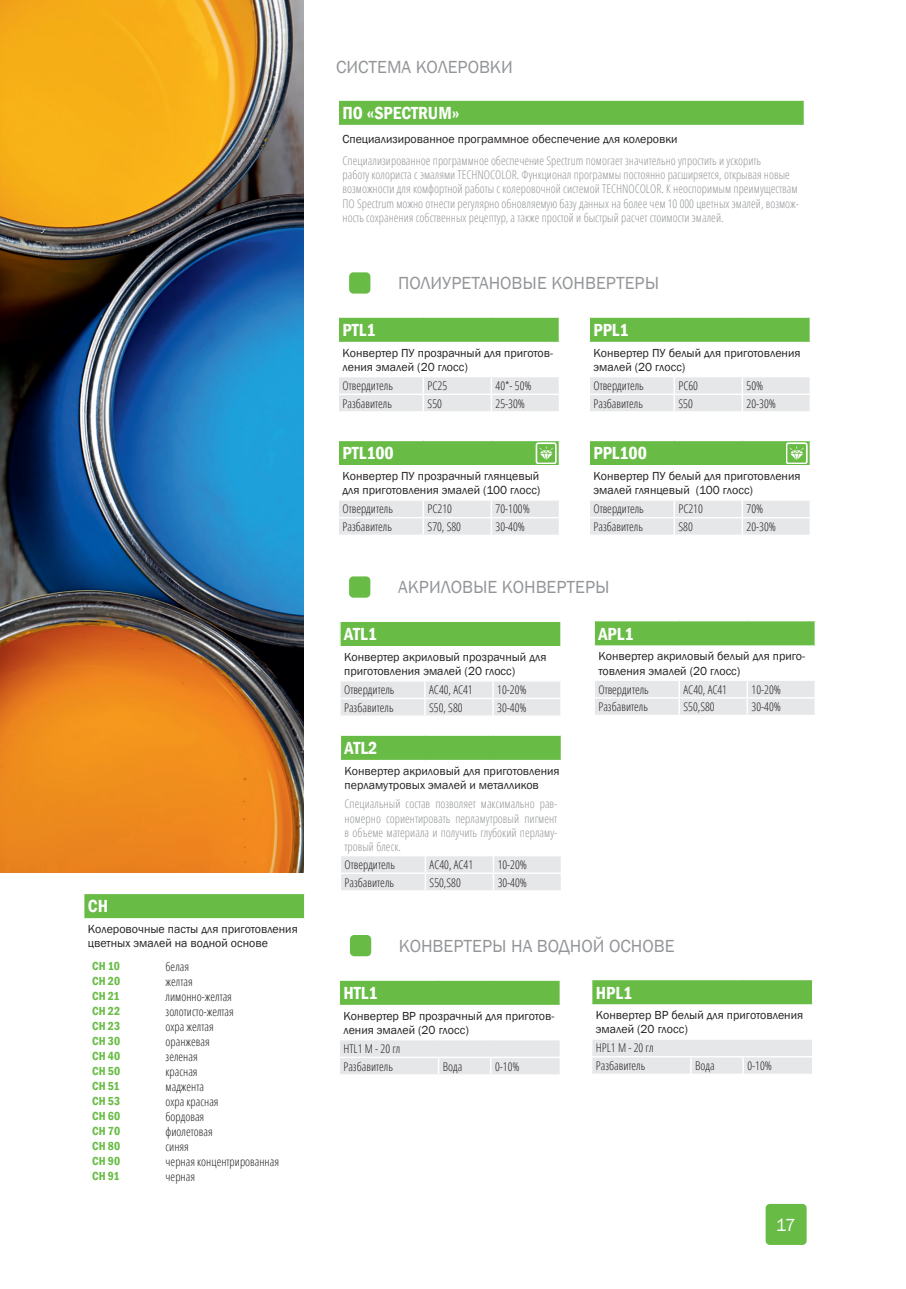
<style>
.page{position:relative;width:906px;height:1289px;background:#fff}
.page>*{position:absolute;margin:0;border:0;box-sizing:border-box;transform-origin:0 0}
.t1{font:18px "Franklin Gothic";color:#939598}
.t2{font:600 condensed 18px "Franklin Gothic";color:#fff}
.t3{font:18px "Franklin Gothic";color:#fff}
.t4{font:12px/14.4px "Franklin Gothic";color:#231f20}
.t5{font:300 condensed 12px/14.4px "Open Sans";color:#939598;text-align:justify}
.t6{font:300 condensed 12px/15px "Open Sans";color:#231f20}
.t7{font:600 condensed 12px/15px "Franklin Gothic";color:#68bc45;text-align:justify}
</style>
<div class="page">
<img style="left:0;top:0;width:303px;height:872px">
<div style="left:338px;top:317px;width:221px;height:25px;background:#68bc45"></div>
<svg style="left:339px;top:377px;width:219px;height:34px;background:#e7e8ea"></svg>
<div style="left:336px;top:315px;width:225px;height:106px;border:2px solid #fff"></div>
<div style="left:589px;top:317px;width:221px;height:25px;background:#68bc45"></div>
<svg style="left:590px;top:377px;width:219px;height:34px;background:#e7e8ea"></svg>
<div style="left:587px;top:315px;width:225px;height:106px;border:2px solid #fff"></div>
<div style="left:338px;top:440px;width:221px;height:26px;background:#68bc45"></div>
<hr style="left:337px;top:465px;width:86px;height:1px;background:#fff">
<hr style="left:423px;top:465px;width:68px;height:1px;background:#fff">
<hr style="left:491px;top:465px;width:69px;height:1px;background:#fff">
<svg style="left:339px;top:501px;width:219px;height:34px;background:#e7e8ea"></svg>
<div style="left:336px;top:438px;width:225px;height:106px;border:2px solid #fff"></div>
<div style="left:589px;top:440px;width:221px;height:26px;background:#68bc45"></div>
<hr style="left:588px;top:465px;width:86px;height:1px;background:#fff">
<hr style="left:674px;top:465px;width:68px;height:1px;background:#fff">
<hr style="left:742px;top:465px;width:69px;height:1px;background:#fff">
<svg style="left:590px;top:501px;width:219px;height:34px;background:#e7e8ea"></svg>
<div style="left:587px;top:438px;width:225px;height:106px;border:2px solid #fff"></div>
<div style="left:340px;top:621px;width:221px;height:25px;background:#68bc45"></div>
<svg style="left:341px;top:681px;width:219px;height:35px;background:#e8e9ea"></svg>
<div style="left:338px;top:619px;width:225px;height:106px;border:2px solid #fff"></div>
<div style="left:594px;top:620px;width:221px;height:26px;background:#68bc45"></div>
<hr style="left:593px;top:645px;width:86px;height:2px;background:#fff">
<hr style="left:679px;top:645px;width:68px;height:2px;background:#fff">
<hr style="left:747px;top:645px;width:69px;height:2px;background:#fff">
<svg style="left:595px;top:681px;width:219px;height:34px;background:#e7e8ea"></svg>
<div style="left:592px;top:618px;width:225px;height:106px;border:2px solid #fff"></div>
<div style="left:339px;top:980px;width:221px;height:25px;background:#68bc45"></div>
<hr style="left:338px;top:1004px;width:100px;height:2px;background:#fff">
<hr style="left:438px;top:1004px;width:53px;height:2px;background:#fff">
<hr style="left:491px;top:1004px;width:70px;height:2px;background:#fff">
<svg style="left:340px;top:1040px;width:219px;height:34px;background:#e7e8ea"></svg>
<div style="left:591px;top:979px;width:221px;height:25px;background:#68bc45"></div>
<div style="left:592px;top:1040px;width:220px;height:33px;background:#e6e7e9"></div>
<div style="left:589px;top:977px;width:226px;height:99px;border:2px solid #fff"></div>
<div style="left:349px;top:272px;width:21px;height:21px;background:#68bc45;border-radius:4px"></div>
<svg style="left:341px;top:735px;width:220px;height:155px"></svg>
<div style="left:84px;top:893px;width:221px;height:25px;background:#68bc45"></div>
<div style="left:338px;top:100px;width:466px;height:26px;background:#68bc45"></div>
<hr style="left:337px;top:125px;width:468px;height:1px;background:#fff">
<div style="left:336px;top:98px;width:470px;height:131px;border:2px solid #fff"></div>
<div style="left:765px;top:1203px;width:41px;height:41px;background:#68bc45;border-radius:4px"></div>
<div style="left:349px;top:576px;width:21px;height:21px;background:#68bc45;border-radius:4px"></div>
<div style="left:350px;top:935px;width:21px;height:21px;background:#68bc45;border-radius:4px"></div>
<img style="left:536px;top:443px;width:20px;height:20px">
<img style="left:786px;top:443px;width:21px;height:21px">
<h1 class="t2" style="left:88px;top:894px;width:22px">CН</h1>
<p class="t4" style="left:88px;top:922px;width:211px">Колеровочные пасты для приготовления цветных эмалей на водной основе</p>
<p class="t7" style="left:92px;top:958px;width:29px">CH 10<br>CH 20<br>CH 21<br>CH 22<br>CH 23<br>CH 30<br>CH 40<br>CH 50<br>CH 51<br>CH 53<br>CH 60<br>CH 70<br>CH 80<br>CH 90<br>CH 91</p>
<p class="t6" style="left:166px;top:958px;width:115px">белая<br>желтая<br>лимонно-желтая золотисто-желтая<br>охра желтая<br>оранжевая<br>зеленая<br>красная<br>маджента<br>охра красная<br>бордовая<br>фиолетовая<br>синяя<br>черная концентрированная черная</p>
<h1 class="t1" style="left:336px;top:56px;width:178px">СИСТЕМА КОЛЕРОВКИ</h1>
<h1 class="t2" style="left:342px;top:101px;width:119px">ПО «SPECTRUM»</h1>
<p class="t4" style="left:342px;top:132px;width:336px">Специализированное программное обеспечение для колеровки</p>
<p class="t5" style="left:342px;top:153px;width:458px;text-align:left">Специализированное программное обеспечение Spectrum помогает значительно упростить и ускорить<br>работу колориста с эмалями TECHNOCOLOR. Функционал программы постоянно расширяется, открывая новые возможности для комфортной работы с колеровочной системой TECHNOCOLOR. К неоспоримым преимуществам ПО Spectrum можно отнести регулярно обновляемую базу данных на более чем 10 000 цветных эмалей, возмож&shy;ность сохранения собственных рецептур, а также простой и быстрый расчет стоимости эмалей.</p>
<h1 class="t1" style="left:398px;top:272px;width:263px">ПОЛИУРЕТАНОВЫЕ КОНВЕРТЕРЫ</h1>
<h1 class="t2" style="left:342px;top:318px;width:35px">PTL1</h1>
<p class="t4" style="left:342px;top:345px;width:212px">Конвертер ПУ прозрачный для приготов&shy;ления эмалей (20 глосс)</p>
<p class="t6" style="left:342px;top:378px;width:52px">Отвердитель</p>
<p class="t6" style="left:427px;top:378px;width:21px">PC25</p>
<p class="t6" style="left:495px;top:378px;width:37px">40*- 50%</p>
<p class="t6" style="left:342px;top:395px;width:51px">Разбавитель</p>
<p class="t6" style="left:427px;top:395px;width:16px">S50</p>
<p class="t6" style="left:495px;top:395px;width:31px">25-30%</p>
<h1 class="t2" style="left:342px;top:441px;width:53px">PTL100</h1>
<p class="t4" style="left:342px;top:469px;width:199px">Конвертер ПУ прозрачный глянцевый для приготовления эмалей (100 глосс)</p>
<p class="t6" style="left:342px;top:501px;width:52px">Отвердитель</p>
<p class="t6" style="left:427px;top:501px;width:26px">PС210</p>
<p class="t6" style="left:495px;top:501px;width:36px">70-100%</p>
<p class="t6" style="left:342px;top:519px;width:51px">Разбавитель</p>
<p class="t6" style="left:427px;top:519px;width:35px">S70, S80</p>
<p class="t6" style="left:495px;top:519px;width:31px">30-40%</p>
<h1 class="t2" style="left:593px;top:318px;width:37px">PPL1</h1>
<p class="t4" style="left:593px;top:345px;width:208px">Конвертер ПУ белый для приготовления эмалей (20 глосс)</p>
<p class="t6" style="left:593px;top:378px;width:52px">Отвердитель</p>
<p class="t6" style="left:678px;top:378px;width:21px">PC60</p>
<p class="t6" style="left:746px;top:378px;width:18px">50%</p>
<p class="t6" style="left:593px;top:395px;width:51px">Разбавитель</p>
<p class="t6" style="left:678px;top:395px;width:16px">S50</p>
<p class="t6" style="left:746px;top:395px;width:31px">20-30%</p>
<h1 class="t2" style="left:593px;top:441px;width:55px">PPL100</h1>
<p class="t4" style="left:593px;top:469px;width:208px">Конвертер ПУ белый для приготовления эмалей глянцевый (100 глосс)</p>
<p class="t6" style="left:593px;top:501px;width:52px">Отвердитель</p>
<p class="t6" style="left:678px;top:501px;width:26px">PC210</p>
<p class="t6" style="left:746px;top:501px;width:18px">70%</p>
<p class="t6" style="left:593px;top:519px;width:51px">Разбавитель</p>
<p class="t6" style="left:678px;top:519px;width:16px">S80</p>
<p class="t6" style="left:746px;top:519px;width:31px">20-30%</p>
<h1 class="t1" style="left:398px;top:576px;width:213px">АКРИЛОВЫЕ КОНВЕРТЕРЫ</h1>
<h1 class="t2" style="left:344px;top:622px;width:34px">ATL1</h1>
<p class="t4" style="left:344px;top:649px;width:204px">Конвертер акриловый прозрачный для приготовления эмалей (20 глосс)</p>
<p class="t6" style="left:344px;top:682px;width:52px">Отвердитель</p>
<p class="t6" style="left:429px;top:682px;width:45px">АC40, AC41</p>
<p class="t6" style="left:497px;top:682px;width:31px">10-20%</p>
<p class="t6" style="left:344px;top:699px;width:51px">Разбавитель</p>
<p class="t6" style="left:429px;top:699px;width:35px">S50, S80</p>
<p class="t6" style="left:497px;top:699px;width:31px">30-40%</p>
<h1 class="t2" style="left:344px;top:736px;width:34px">ATL2</h1>
<p class="t4" style="left:344px;top:763px;width:217px">Конвертер акриловый для приготовления перламутровых эмалей и металликов</p>
<p class="t5" style="left:344px;top:796px;width:214px">Специальный состав позволяет максимально рав&shy;номерно сориентировать перламутровый пигмент в объеме материала и получить глубокий перламу&shy;тровый блеск.</p>
<p class="t6" style="left:344px;top:856px;width:52px">Отвердитель</p>
<p class="t6" style="left:429px;top:856px;width:45px">АC40, AC41</p>
<p class="t6" style="left:498px;top:856px;width:31px">10-20%</p>
<p class="t6" style="left:344px;top:874px;width:51px">Разбавитель</p>
<p class="t6" style="left:429px;top:874px;width:33px">S50,S80</p>
<p class="t6" style="left:498px;top:874px;width:31px">30-40%</p>
<h1 class="t2" style="left:598px;top:621px;width:37px">AРL1</h1>
<p class="t4" style="left:598px;top:649px;width:208px">Конвертер акриловый белый для приго&shy;товления эмалей (20 глосс)</p>
<p class="t6" style="left:598px;top:681px;width:52px">Отвердитель</p>
<p class="t6" style="left:683px;top:681px;width:45px">АC40, AC41</p>
<p class="t6" style="left:751px;top:681px;width:31px">10-20%</p>
<p class="t6" style="left:598px;top:699px;width:51px">Разбавитель</p>
<p class="t6" style="left:683px;top:699px;width:33px">S50,S80</p>
<p class="t6" style="left:751px;top:699px;width:31px">30-40%</p>
<h1 class="t1" style="left:399px;top:934px;width:277px">КОНВЕРТЕРЫ НА ВОДНОЙ ОСНОВЕ</h1>
<h1 class="t2" style="left:343px;top:981px;width:36px">HTL1</h1>
<p class="t4" style="left:343px;top:1008px;width:212px">Конвертер ВР прозрачный для приготов&shy;ления эмалей (20 глосс)</p>
<p class="t6" style="left:343px;top:1039px;width:58px;line-height:17.7px">HTL1 M - 20 гл<br>Разбавитель</p>
<p class="t6" style="left:443px;top:1058px;width:21px">Вода</p>
<p class="t6" style="left:495px;top:1058px;width:26px">0-10%</p>
<h1 class="t2" style="left:596px;top:980px;width:38px">HPL1</h1>
<p class="t4" style="left:596px;top:1008px;width:209px">Конвертер ВР белый для приготовления эмалей (20 глосс)</p>
<p class="t6" style="left:596px;top:1038px;width:59px;line-height:17.7px">HPL1 M - 20 гл<br>Разбавитель</p>
<p class="t6" style="left:695px;top:1057px;width:21px">Вода</p>
<p class="t6" style="left:747px;top:1057px;width:26px">0-10%</p>
<h1 class="t3" style="left:776px;top:1213px;width:21px">17</h1>
</div>
